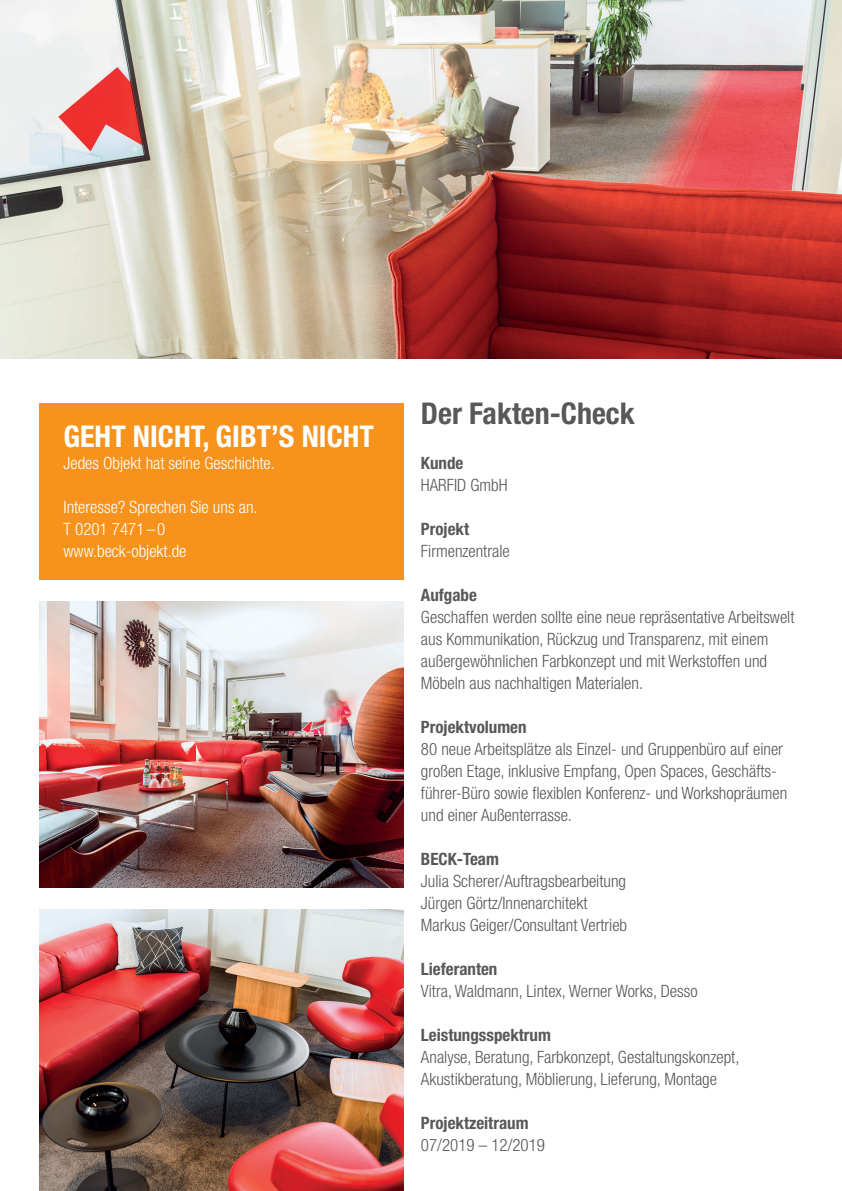
<style>
.page{position:relative;width:842px;height:1191px;background:#fff}
.page>*{position:absolute;margin:0;border:0;box-sizing:border-box;transform-origin:0 0}
.t1{font:700 condensed 30px "Helvetica Neue LT Std";color:#fff}
.t2{font:700 condensed 30px "Helvetica Neue LT Std";color:#57585a}
.t3{font:300 condensed 17px/22px "Helvetica Neue LT Std";color:#57585a}
.t4{font:300 condensed 17px/22px "Helvetica Neue LT Std";color:#fff}
.t5{font:700 condensed 17px "Helvetica Neue LT Std";color:#57585a}
</style>
<div class="page">
<img style="left:0;top:0;width:842px;height:359px">
<img style="left:40px;top:909px;width:364px;height:282px">
<div style="left:40px;top:403px;width:364px;height:176px;background:#f7931d"></div>
<img style="left:40px;top:601px;width:364px;height:286px">
<h1 class="t1" style="left:64px;top:418px;width:312px">GEHT NICHT, GIBT’S NICHT</h1>
<p class="t4" style="left:64px;top:452px;width:213px">Jedes Objekt hat seine Geschichte.</p>
<p class="t4" style="left:64px;top:496px;width:196px">Interesse? Sprechen Sie uns an.<br>T 0201 7471–0 www.beck-objekt.de</p>
<h1 class="t2" style="left:421px;top:395px;width:215px">Der Fakten-Check</h1>
<p class="t5" style="left:421px;top:453px;width:44px">Kunde</p>
<p class="t3" style="left:421px;top:474px;width:88px">HARFID GmbH</p>
<p class="t5" style="left:421px;top:519px;width:50px">Projekt</p>
<p class="t3" style="left:421px;top:540px;width:90px">Firmenzentrale</p>
<p class="t5" style="left:421px;top:585px;width:58px">Aufgabe</p>
<p class="t3" style="left:421px;top:606px;width:375px">Geschaffen werden sollte eine neue repräsentative Arbeitswelt aus Kommunikation, Rückzug und Transparenz, mit einem außergewöhnlichen Farbkonzept und mit Werkstoffen und Möbeln aus nachhaltigen Materialen.</p>
<p class="t5" style="left:421px;top:717px;width:107px">Projektvolumen</p>
<p class="t3" style="left:421px;top:738px;width:368px">80 neue Arbeitsplätze als Einzel- und Gruppenbüro auf einer großen Etage, inklusive Empfang, Open Spaces, Geschäfts&shy;führer-Büro sowie flexiblen Konferenz- und Workshopräumen und einer Außenterrasse.</p>
<p class="t5" style="left:421px;top:848px;width:80px">BECK-Team</p>
<p class="t3" style="left:421px;top:870px;width:208px">Julia Scherer/Auftragsbearbeitung<br>Jürgen Görtz/Innenarchitekt<br>Markus Geiger/Consultant Vertrieb</p>
<p class="t5" style="left:421px;top:958px;width:78px">Lieferanten</p>
<p class="t3" style="left:421px;top:980px;width:278px">Vitra, Waldmann, Lintex, Werner Works, Desso</p>
<p class="t5" style="left:421px;top:1024px;width:131px">Leistungsspektrum</p>
<p class="t3" style="left:421px;top:1046px;width:320px">Analyse, Beratung, Farbkonzept, Gestaltungskonzept,<br>Akustikberatung, Möblierung, Lieferung, Montage</p>
<p class="t5" style="left:421px;top:1112px;width:109px">Projektzeitraum</p>
<p class="t3" style="left:421px;top:1134px;width:126px">07/2019 – 12/2019</p>
</div>
